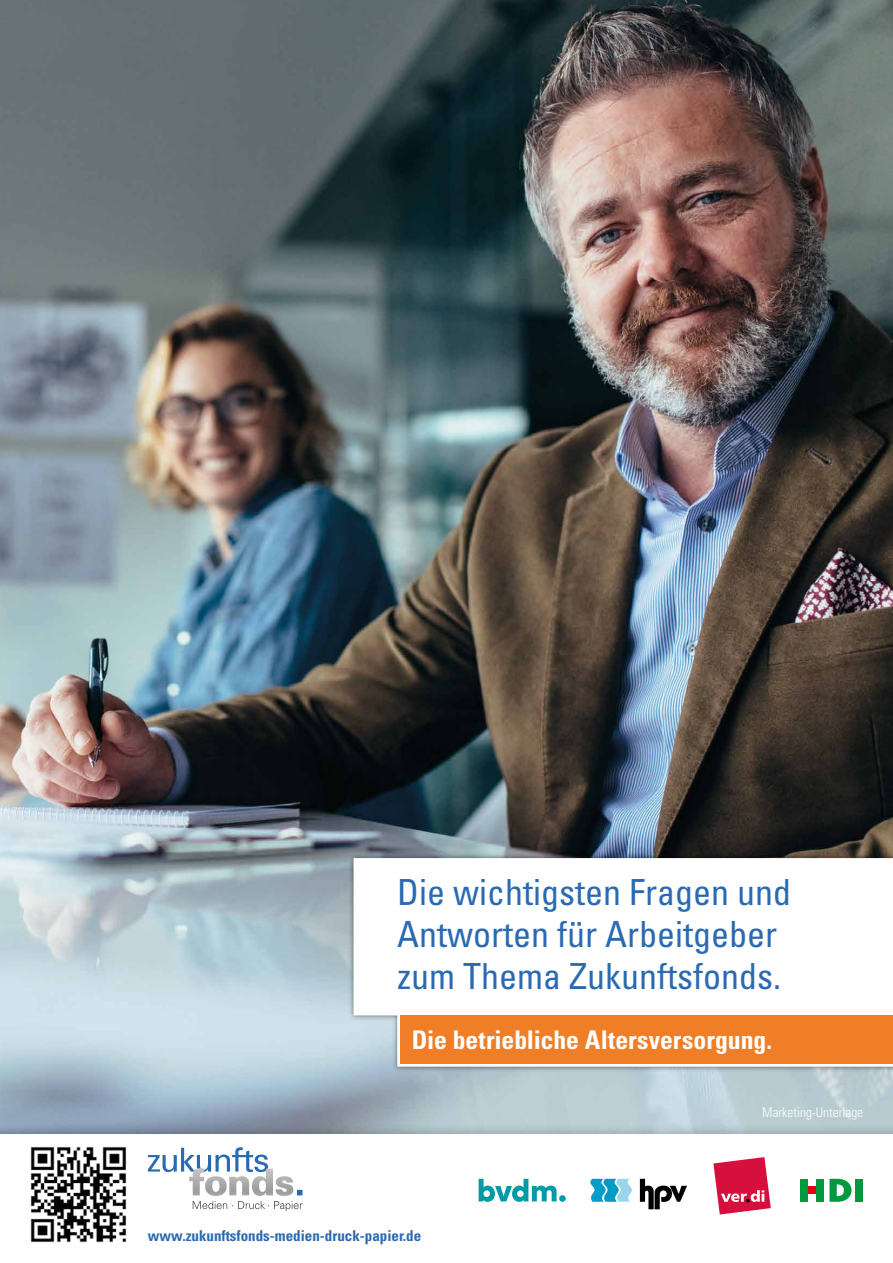
<style>
.page{position:relative;width:893px;height:1263px;background:#fff}
.page>*{position:absolute;margin:0;border:0;box-sizing:border-box;transform-origin:0 0}
.t1{font:condensed 36px/42px "Univers";color:#2a6ab2}
.t2{font:700 condensed 25.65px "Univers";color:#fff}
.t3{font:700 condensed 15px "Univers";color:#2a6ab2}
.t4{font:300 condensed 13.5px "Univers";color:#fff}
</style>
<div class="page">
<img style="left:0;top:0;width:893px;height:1123px">
<div style="left:0;top:1123px;width:893px;height:140px;background:#000;opacity:.4"></div>
<div style="left:0;top:1134px;width:893px;height:129px;background:#fff"></div>
<img style="left:30px;top:1146px;width:97px;height:97px">
<div style="left:348px;top:852px;width:545px;height:220px;background:#000;opacity:.5"></div>
<svg style="left:354px;top:858px;width:539px;height:209px"></svg>
<div style="left:400px;top:1015px;width:493px;height:49px;background:#f07e26"></div>
<svg style="left:399px;top:878px;width:45px;height:28px"></svg>
<svg style="left:453px;top:878px;width:166px;height:34px"></svg>
<svg style="left:631px;top:878px;width:96px;height:34px"></svg>
<svg style="left:739px;top:878px;width:50px;height:28px"></svg>
<svg style="left:397px;top:918px;width:150px;height:34px"></svg>
<svg style="left:557px;top:920px;width:40px;height:28px"></svg>
<svg style="left:605px;top:918px;width:172px;height:36px"></svg>
<svg style="left:398px;top:969px;width:55px;height:21px"></svg>
<svg style="left:463px;top:962px;width:96px;height:28px"></svg>
<svg style="left:569px;top:962px;width:210px;height:28px"></svg>
<svg style="left:148px;top:1147px;width:154px;height:64px"></svg>
<svg style="left:713px;top:1157px;width:58px;height:57px"></svg>
<svg style="left:590px;top:1179px;width:42px;height:23px"></svg>
<svg style="left:640px;top:1179px;width:47px;height:30px"></svg>
<svg style="left:829px;top:1179px;width:22px;height:23px"></svg>
<div style="left:855px;top:1179px;width:8px;height:23px;background:#009a3e"></div>
<div style="left:816px;top:1179px;width:7px;height:23px;background:#009a3e"></div>
<div style="left:800px;top:1179px;width:8px;height:23px;background:#009a3e"></div>
<div style="left:808px;top:1186px;width:8px;height:8px;background:#e30613"></div>
<svg style="left:559px;top:1195px;width:7px;height:7px"></svg>
<svg style="left:479px;top:1179px;width:78px;height:23px"></svg>
<p class="t1" style="left:397px;top:870px;width:395px">Die wichtigsten Fragen und<br>Antworten für Arbeitgeber zum Thema Zukunftsfonds.</p>
<p class="t2" style="left:412px;top:1024px;width:362px">Die betriebliche Altersversorgung.</p>
<p class="t3" style="left:148px;top:1227px;width:275px">www.zukunftsfonds-medien-druck-papier.de</p>
<p class="t4" style="left:762px;top:1104px;width:102px">Marketing-Unterlage</p>
</div>
